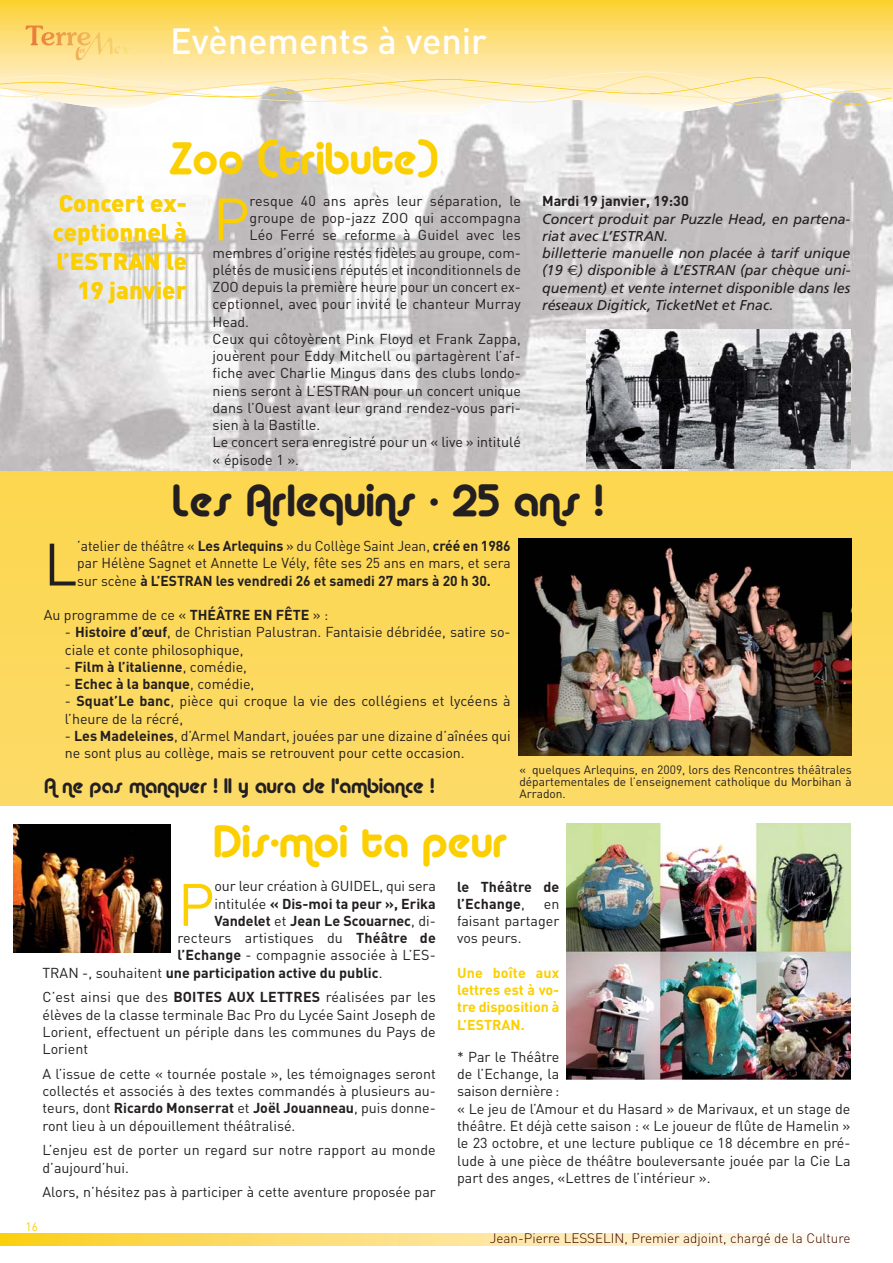
<style>
.page{position:relative;width:893px;height:1263px;background:#fff}
.page>*{position:absolute;margin:0;border:0;box-sizing:border-box;transform-origin:0 0}
.t1{font:58.8px "DIN";color:#fbcf00}
.t2{font:58.8px "DIN";color:#231f20}
.t3{font:45px "Alba";color:#fbcf00}
.t4{font:45px "Alba";color:#231f20}
.t5{font:500 36px "DIN";color:#fff}
.t6{font:900 24px/28.8px "DIN";color:#fbcf00;text-align:right}
.t7{font:21px "Alba";color:#231f20}
.t8{font:14.25px/17.2px "DIN";color:#231f20}
.t9{font:italic 14.25px/17.2px "Frutiger";color:#231f20}
.t10{font:700 14.25px/17.2px "DIN";color:#231f20}
.t11{font:700 14.25px/17.2px "DIN";color:#fbcf00;text-align:justify}
.t12{font:300 13.5px "DIN";color:#3a0200}
.t13{font:12px/12px "DIN";color:#231f20;text-align:justify}
.t14{font:12px "DIN";color:#fbcf00}
.s1{font-family:"Euro Sans";font-style:normal}
.s2{font-weight:700}
.s3{font-weight:400}
</style>
<div class="page">
<div style="left:0;top:470px;width:893px;height:336px;background:#fcd85a"></div>
<img style="left:0;top:125px;width:892px;height:345px">
<svg style="left:0;top:0;width:893px;height:125px"></svg>
<svg style="left:0;top:1233px;width:830px;height:13px"></svg>
<img style="left:587px;top:330px;width:263px;height:139px">
<img style="left:518px;top:538px;width:334px;height:217px">
<img style="left:567px;top:824px;width:283px;height:255px">
<img style="left:13px;top:825px;width:157px;height:127px">
<svg style="left:0;top:26px;width:892px;height:80px"></svg>
<h3 class="t5" style="left:170px;top:28px;width:319px">Evènements à venir</h3>
<h2 class="t3" style="left:170px;top:132px;width:269px">Zoo (tribute)</h2>
<h1 class="t1" style="left:213px;top:199px;width:39px">P</h1>
<p class="t8" style="left:250px;top:194px;width:273px">resque 40 ans après leur séparation, le</p>
<h3 class="t6" style="left:53px;top:191px;width:136px">Concert ex&shy;ceptionnel à l’ESTRAN le<br>19 janvier</h3>
<p class="t8" style="left:250px;top:211px;width:273px">groupe de pop-jazz ZOO qui accompagna</p>
<p class="t8" style="left:250px;top:228px;width:273px">Léo Ferré se reforme à Guidel avec les</p>
<p class="t8" style="left:213px;top:246px;width:310px">membres d’origine restés fidèles au groupe, com-</p>
<p class="t8" style="left:213px;top:263px;width:310px">plétés de musiciens réputés et inconditionnels de</p>
<p class="t8" style="left:213px;top:280px;width:310px">ZOO depuis la première heure pour un concert ex-</p>
<p class="t8" style="left:213px;top:297px;width:310px">ceptionnel, avec pour invité le chanteur Murray</p>
<p class="t8" style="left:213px;top:315px;width:38px">Head.</p>
<p class="t8" style="left:213px;top:332px;width:310px">Ceux qui côtoyèrent Pink Floyd et Frank Zappa,</p>
<p class="t8" style="left:213px;top:349px;width:310px">jouèrent pour Eddy Mitchell ou partagèrent l’af-</p>
<p class="t8" style="left:213px;top:366px;width:310px">fiche avec Charlie Mingus dans des clubs londo-</p>
<p class="t8" style="left:213px;top:384px;width:310px">niens seront à L’ESTRAN pour un concert unique</p>
<p class="t8" style="left:213px;top:401px;width:310px">dans l’Ouest avant leur grand rendez-vous pari-</p>
<p class="t8" style="left:213px;top:418px;width:109px">sien à la Bastille.</p>
<p class="t8" style="left:213px;top:435px;width:310px">Le concert sera enregistré pour un « live » intitulé</p>
<p class="t8" style="left:213px;top:453px;width:88px">« épisode 1 ».</p>
<p class="t10" style="left:542px;top:194px;width:148px">Mardi 19 janvier, 19:30</p>
<p class="t9" style="left:542px;top:211px;width:310px">Concert produit par Puzzle Head, en partena&shy;riat avec L’ESTRAN.<br>billetterie manuelle non placée à tarif unique (19 <span class="s1">€</span>) disponible à L’ESTRAN (par chèque uni&shy;quement) et vente internet disponible dans les réseaux Digitick, TicketNet et Fnac.</p>
<h2 class="t4" style="left:171px;top:474px;width:432px">Les Arlequins - 25 ans !</h2>
<h1 class="t2" style="left:44px;top:544px;width:35px">L</h1>
<p class="t8" style="left:77px;top:539px;width:435px;text-align:justify">’atelier de théâtre « <span class="s2">Les Arlequins</span> » du Collège Saint Jean, <span class="s2">créé en 1986 </span>par Hélène Sagnet et Annette Le Vély, fête ses 25 ans en mars, et sera sur scène <span class="s2">à L’ESTRAN les vendredi 26 et samedi 27 mars à 20 h 30.</span></p>
<p class="t8" style="left:44px;top:608px;width:286px">Au programme de ce « <span class="s2">THÉÂTRE EN FÊTE</span> » :</p>
<p class="t8" style="left:65px;top:625px;width:447px">- <span class="s2">Histoire d’œuf</span>, de Christian Palustran. Fantaisie débridée, satire so&shy;ciale et conte philosophique,</p>
<p class="t10" style="left:65px;top:659px;width:184px"><span class="s3">-</span> Film à l’italienne<span class="s3">, comédie,</span></p>
<p class="t10" style="left:65px;top:677px;width:191px"><span class="s3">-</span> Echec à la banque<span class="s3">, comédie,</span></p>
<p class="t8" style="left:65px;top:694px;width:447px">- <span class="s2">Squat’Le banc</span>, pièce qui croque la vie des collégiens et lycéens à l’heure de la récré,</p>
<p class="t8" style="left:65px;top:729px;width:447px">- <span class="s2">Les Madeleines</span>, d’Armel Mandart, jouées par une dizaine d’aînées qui ne sont plus au collège, mais se retrouvent pour cette occasion.</p>
<h3 class="t7" style="left:44px;top:773px;width:392px">A ne pas manquer ! Il y aura de l’ambiance !</h3>
<p class="t13" style="left:519px;top:764px;width:334px">« quelques Arlequins, en 2009, lors des Rencontres théâtrales départementales de l’enseignement catholique du Morbihan à Arradon.</p>
<h2 class="t3" style="left:213px;top:815px;width:296px">Dis-moi ta peur</h2>
<h1 class="t1" style="left:178px;top:884px;width:39px">P</h1>
<p class="t8" style="left:214px;top:879px;width:223px">our leur création à GUIDEL, qui sera</p>
<p class="t10" style="left:214px;top:896px;width:223px"><span class="s3">intitulée</span> « Dis-moi ta peur », Erika</p>
<p class="t10" style="left:214px;top:913px;width:223px">Vandelet <span class="s3">et</span> Jean Le Scouarnec<span class="s3">, di-</span></p>
<p class="t8" style="left:178px;top:931px;width:260px">recteurs artistiques du <span class="s2">Théâtre de</span></p>
<p class="t8" style="left:178px;top:948px;width:260px"><span class="s2">l’Echange</span> - compagnie associée à L’ES-</p>
<p class="t10" style="left:43px;top:965px;width:342px"><span class="s3">TRAN -, souhaitent</span> une participation active du public<span class="s3">.</span></p>
<p class="t8" style="left:43px;top:990px;width:395px;text-align:justify">C’est ainsi que des <span class="s2">BOITES AUX LETTRES</span> réalisées par les élèves de la classe terminale Bac Pro du Lycée Saint Joseph de Lorient, effectuent un périple dans les communes du Pays de Lorient</p>
<p class="t8" style="left:43px;top:1067px;width:395px;text-align:justify">A l’issue de cette « tournée postale », les témoignages seront collectés et associés à des textes commandés à plusieurs au&shy;teurs, dont <span class="s2">Ricardo Monserrat</span> et <span class="s2">Joël Jouanneau</span>, puis donne&shy;ront lieu à un dépouillement théâtralisé.</p>
<p class="t8" style="left:43px;top:1143px;width:395px">L’enjeu est de porter un regard sur notre rapport au monde d’aujourd’hui.</p>
<p class="t8" style="left:43px;top:1185px;width:395px">Alors, n’hésitez pas à participer à cette aventure proposée par</p>
<p class="t14" style="left:26px;top:1223px;width:14px">16</p>
<p class="t10" style="left:457px;top:879px;width:104px">le Théâtre de l’Echange<span class="s3">,</span></p>
<p class="t8" style="left:457px;top:897px;width:104px;text-align:justify;text-indent:87px">en faisant partager vos peurs.</p>
<p class="t11" style="left:457px;top:966px;width:104px">Une boîte aux lettres est à vo&shy;tre disposition à L’ESTRAN.</p>
<p class="t8" style="left:457px;top:1050px;width:395px">* Par le Théâtre<br>de l’Echange, la<br>saison dernière :<br>« Le jeu de l’Amour et du Hasard » de Marivaux, et un stage de théâtre. Et déjà cette saison : « Le joueur de flûte de Hamelin » le 23 octobre, et une lecture publique ce 18 décembre en pré&shy;lude à une pièce de théâtre bouleversante jouée par la Cie La part des anges, «Lettres de l’intérieur ».</p>
<p class="t12" style="left:490px;top:1233px;width:362px">Jean-Pierre LESSELIN, Premier adjoint, chargé de la Culture</p>
</div>
